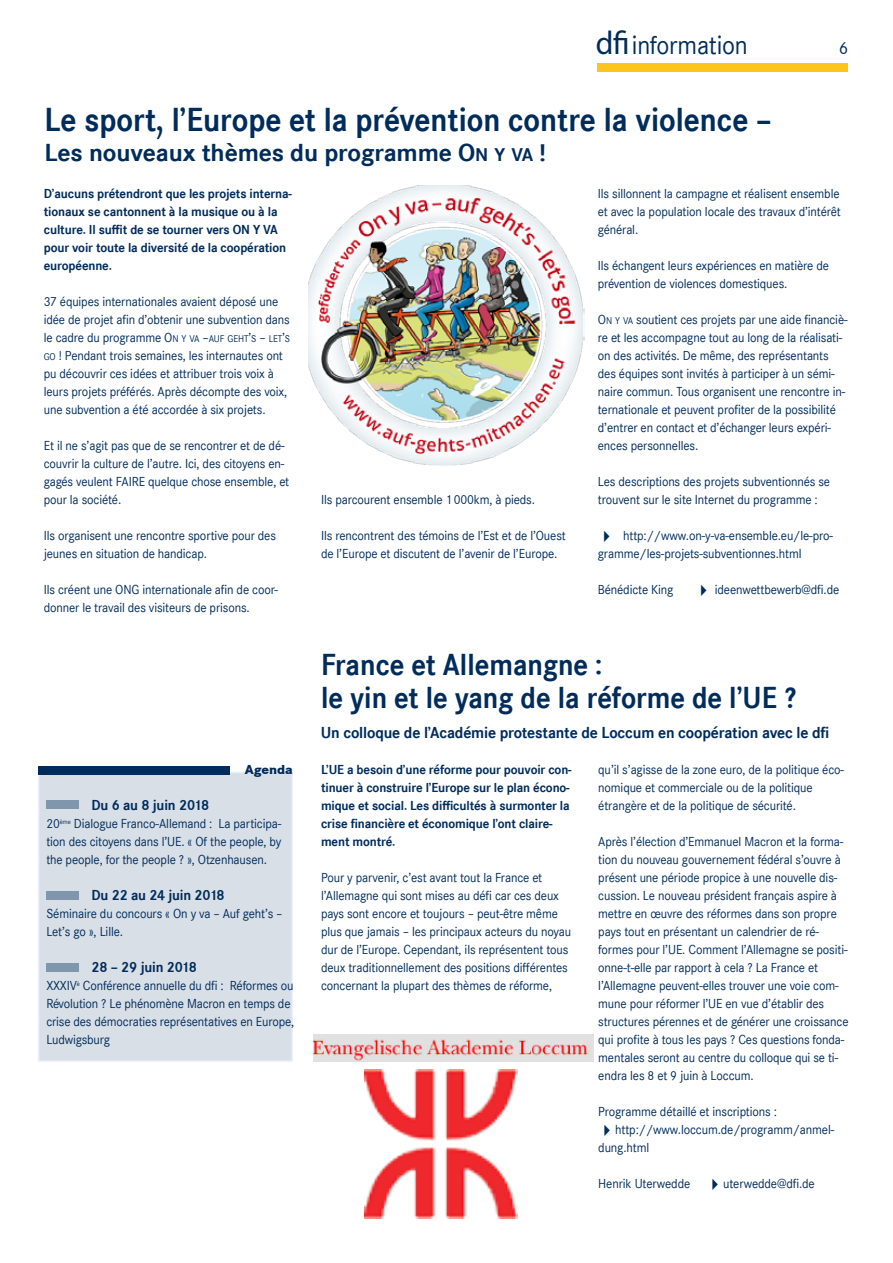
<style>
.page{position:relative;width:893px;height:1263px;background:#fff}
.page>*{position:absolute;margin:0;border:0;box-sizing:border-box;transform-origin:0 0}
.t1{font:700 34.5px "Corporate S";color:#002c5b;scale:.9 1}
.t2{font:700 31.5px/33px "Corporate S";color:#002c5b;scale:.9 1}
.t3{font:27px "Corporate S";letter-spacing:-.01em;color:#002c5b;scale:.95 1}
.t4{font:700 25.5px "Corporate S";letter-spacing:-.005em;color:#002c5b}
.t5{font:18px "Corporate S";color:#002c5b}
.t6{font:700 16.5px "Corporate S";letter-spacing:-.01em;color:#002c5b;scale:.95 1}
.t7{font:700 15px "Corporate S";letter-spacing:-.01em;color:#002c5b;scale:.95 1}
.t8{font:13.5px/18px "Corporate S";letter-spacing:-.01em;color:#002c5b;scale:.95 1}
.t9{font:700 13.5px/18px "Corporate S";letter-spacing:-.01em;color:#002c5b;scale:.95 1}
.t10{font:800 13.5px "Corporate S";color:#002c5b}
.s1{font-family:"Myriad Pro";font-size:33px}
.s2{font-style:inherit}
.s3{font-size:19.2px}
.s4{font-size:10.2px}
</style>
<div class="page">
<div style="left:597px;top:63px;width:251px;height:9px;background:#fdc51b"></div>
<img style="left:308px;top:185px;width:277px;height:280px">
<div style="left:39px;top:772px;width:253px;height:289px;background:#d9dfe6"></div>
<div style="left:38px;top:772px;width:255px;height:290px;border:2px solid #eceefb"></div>
<div style="left:38px;top:766px;width:191px;height:8px;background:#002c5b"></div>
<div style="left:46px;top:800px;width:33px;height:9px;background:#8096ad"></div>
<div style="left:46px;top:963px;width:33px;height:9px;background:#8096ad"></div>
<div style="left:46px;top:891px;width:33px;height:9px;background:#8096ad"></div>
<img style="left:365px;top:1069px;width:152px;height:150px">
<img style="left:313px;top:1035px;width:280px;height:26px">
<h3 class="t3" style="left:596px;top:30px;width:161px"><span class="s1">dfi</span>information</h3>
<h3 class="t5" style="left:839px;top:38px;width:11px">6</h3>
<h1 class="t1" style="left:45px;top:100px;width:809px">Le sport, l’Europe et la prévention contre la violence –</h1>
<h3 class="t4" style="left:45px;top:138px;width:503px">Les nouveaux thèmes du programme <span class="s2">O</span><span class="s3">N Y VA</span> <span class="s2">!</span></h3>
<p class="t9" style="left:44px;top:185px;width:263px">D’aucuns prétendront que les projets interna&shy;tionaux se cantonnent à la musique ou à la culture. Il suffit de se tourner vers ON Y VA pour voir toute la diversité de la coopération européenne.</p>
<p class="t8" style="left:44px;top:293px;width:261px">37 équipes internationales avaient déposé une idée de projet afin d’obtenir une subvention dans le cadre du programme <span class="s2">O</span><span class="s4">N Y VA</span> <span class="s2">–</span><span class="s4">AUF GEHT</span><span class="s2">’</span><span class="s4">S</span> <span class="s2">–</span> <span class="s4">LET</span><span class="s2">’</span><span class="s4">S GO</span> ! Pendant trois semaines, les internautes ont pu découvrir ces idées et attribuer trois voix à leurs projets préférés. Après décompte des voix, une subvention a été accordée à six projets.</p>
<p class="t8" style="left:44px;top:437px;width:260px">Et il ne s’agit pas que de se rencontrer et de dé&shy;couvrir la culture de l’autre. Ici, des citoyens en&shy;gagés veulent FAIRE quelque chose ensemble, et pour la société.</p>
<p class="t8" style="left:44px;top:527px;width:246px">Ils organisent une rencontre sportive pour des jeunes en situation de handicap.</p>
<p class="t8" style="left:44px;top:581px;width:248px">Ils créent une ONG internationale afin de coor&shy;donner le travail des visiteurs de prisons.</p>
<p class="t10" style="left:245px;top:762px;width:50px">Agenda</p>
<p class="t7" style="left:91px;top:796px;width:125px">Du 6 au 8 juin 2018</p>
<p class="t8" style="left:46px;top:815px;width:249px;text-align:justify">20<sup>ème</sup> Dialogue Franco-Allemand : La participa&shy;tion des citoyens dans l’UE. « Of the people, by the people, for the people ? », Otzenhausen.</p>
<p class="t7" style="left:91px;top:886px;width:142px">Du 22 au 24 juin 2018</p>
<p class="t8" style="left:46px;top:905px;width:250px">Séminaire du concours « On y va – Auf geht’s –<br>Let’s go », Lille.</p>
<p class="t7" style="left:91px;top:958px;width:113px">28 – 29 juin 2018</p>
<p class="t8" style="left:46px;top:977px;width:262px">XXXIV<sup>è</sup> Conférence annuelle du dfi : Réformes ou Révolution ? Le phénomène Macron en temps de crise des démocraties représentatives en Europe, Ludwigsburg</p>
<p class="t8" style="left:321px;top:491px;width:227px">Ils parcourent ensemble 1000km, à pieds.</p>
<p class="t8" style="left:321px;top:527px;width:259px">Ils rencontrent des témoins de l’Est et de l’Ouest de l’Europe et discutent de l’avenir de l’Europe.</p>
<p class="t8" style="left:598px;top:185px;width:257px;text-align:justify">Ils sillonnent la campagne et réalisent ensemble et avec la population locale des travaux d’intérêt général.</p>
<p class="t8" style="left:598px;top:257px;width:245px">Ils échangent leurs expériences en matière de prévention de violences domestiques.</p>
<p class="t8" style="left:598px;top:311px;width:264px"><span class="s2">O</span><span class="s4">N Y VA</span> soutient ces projets par une aide financiè&shy;re et les accompagne tout au long de la réalisati&shy;on des activités. De même, des représentants des équipes sont invités à participer à un sémi&shy;naire commun. Tous organisent une rencontre in&shy;ternationale et peuvent profiter de la possibilité d’entrer en contact et d’échanger leurs expéri&shy;ences personnelles.</p>
<p class="t8" style="left:598px;top:473px;width:246px">Les descriptions des projets subventionnés se trouvent sur le site Internet du programme :</p>
<p class="t8" style="left:598px;top:527px;width:249px">✔ http://www.on-y-va-ensemble.eu/le-pro&shy;gramme/les-projets-subventionnes.html</p>
<p class="t8" style="left:598px;top:581px;width:256px">Bénédicte King ✔ ideenwettbewerb@dfi.de</p>
<h2 class="t2" style="left:321px;top:648px;width:529px">France et Allemangne :<br>le yin et le yang de la réforme de l’UE ?</h2>
<p class="t6" style="left:321px;top:723px;width:537px">Un colloque de l’Académie protestante de Loccum en coopération avec le dfi</p>
<p class="t9" style="left:321px;top:761px;width:265px">L’UE a besoin d’une réforme pour pouvoir con&shy;tinuer à construire l’Europe sur le plan écono&shy;mique et social. Les difficultés à surmonter la crise financière et économique l’ont claire&shy;ment montré.</p>
<p class="t8" style="left:321px;top:869px;width:265px">Pour y parvenir, c’est avant tout la France et l’Allemagne qui sont mises au défi car ces deux pays sont encore et toujours – peut-être même plus que jamais – les principaux acteurs du noyau dur de l’Europe. Cependant, ils représentent tous deux traditionnellement des positions différentes concernant la plupart des thèmes de réforme,</p>
<p class="t8" style="left:598px;top:761px;width:260px">qu’il s’agisse de la zone euro, de la politique éco&shy;nomique et commerciale ou de la politique étrangère et de la politique de sécurité.</p>
<p class="t8" style="left:598px;top:833px;width:265px">Après l’élection d’Emmanuel Macron et la forma&shy;tion du nouveau gouvernement fédéral s’ouvre à présent une période propice à une nouvelle dis&shy;cussion. Le nouveau président français aspire à mettre en œuvre des réformes dans son propre pays tout en présentant un calendrier de ré&shy;formes pour l’UE. Comment l’Allemagne se positi&shy;onne-t-elle par rapport à cela ? La France et l’Allemagne peuvent-elles trouver une voie com&shy;mune pour réformer l’UE en vue d’établir des structures pérennes et de générer une croissance qui profite à tous les pays ? Ces questions fonda&shy;mentales seront au centre du colloque qui se ti&shy;endra les 8 et 9 juin à Loccum.</p>
<p class="t8" style="left:598px;top:1103px;width:190px">Programme détaillé et inscriptions :</p>
<p class="t8" style="left:598px;top:1121px;width:250px">✔http://www.loccum.de/programm/anmel&shy;dung.html</p>
<p class="t8" style="left:598px;top:1175px;width:229px">Henrik Uterwedde ✔uterwedde@dfi.de</p>
</div>
